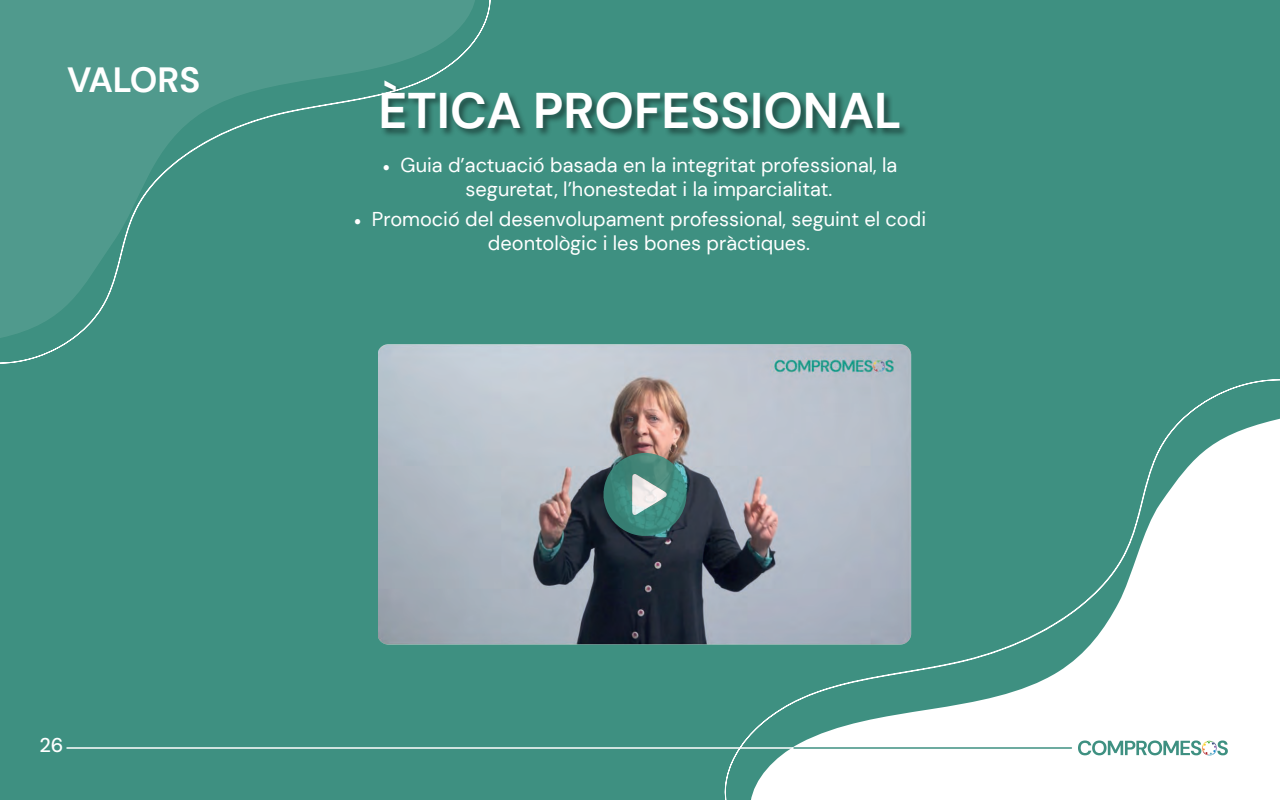
<style>
.page{position:relative;width:1280px;height:800px;background:#3e9081}
.page>*{position:absolute;margin:0;border:0;box-sizing:border-box;transform-origin:0 0}
.t1{font:700 50px "DM Sans";color:#fff}
.t2{font:700 35px "DM Sans";color:#fff}
.t3{font:20px/24px "DM Sans";color:#fff}
.t4{font:500 20px "DM Sans";color:#fff}
.s1{font-family:"Minion Pro"}
</style>
<div class="page">
<svg style="left:751px;top:416px;width:529px;height:384px;fill:#fff"></svg>
<svg style="left:1078px;top:741px;width:150px;height:15px"></svg>
<hr style="left:67px;top:747px;width:1004px;height:2px;background:#fff">
<div style="left:380px;top:80px;width:529px;height:58px;background:#000001;opacity:.45"></div>
<svg style="left:0;top:0;width:491px;height:364px"></svg>
<svg style="left:0;top:0;width:476px;height:338px"></svg>
<hr style="left:794px;top:747px;width:277px;height:2px;background:#3e9081">
<img style="left:379px;top:343px;width:532px;height:303px">
<img style="left:604px;top:453px;width:82px;height:83px">
<h2 class="t2" style="left:67px;top:58px;width:135px">VALORS</h2>
<h1 class="t1" style="left:378px;top:80px;width:525px">ÈTICA PROFESSIONAL</h1>
<p class="t3" style="left:466px;top:153px;width:433px;text-indent:-83px"><span class="s1">•</span> Guia d’actuació basada en la integritat professional, la seguretat, l’honestedat i la imparcialitat.</p>
<p class="t3" style="left:488px;top:207px;width:440px;text-indent:-134px"><span class="s1">•</span> Promoció del desenvolupament professional, seguint el codi deontològic i les bones pràctiques.</p>
<p class="t4" style="left:39px;top:732px;width:26px">26</p>
</div>
